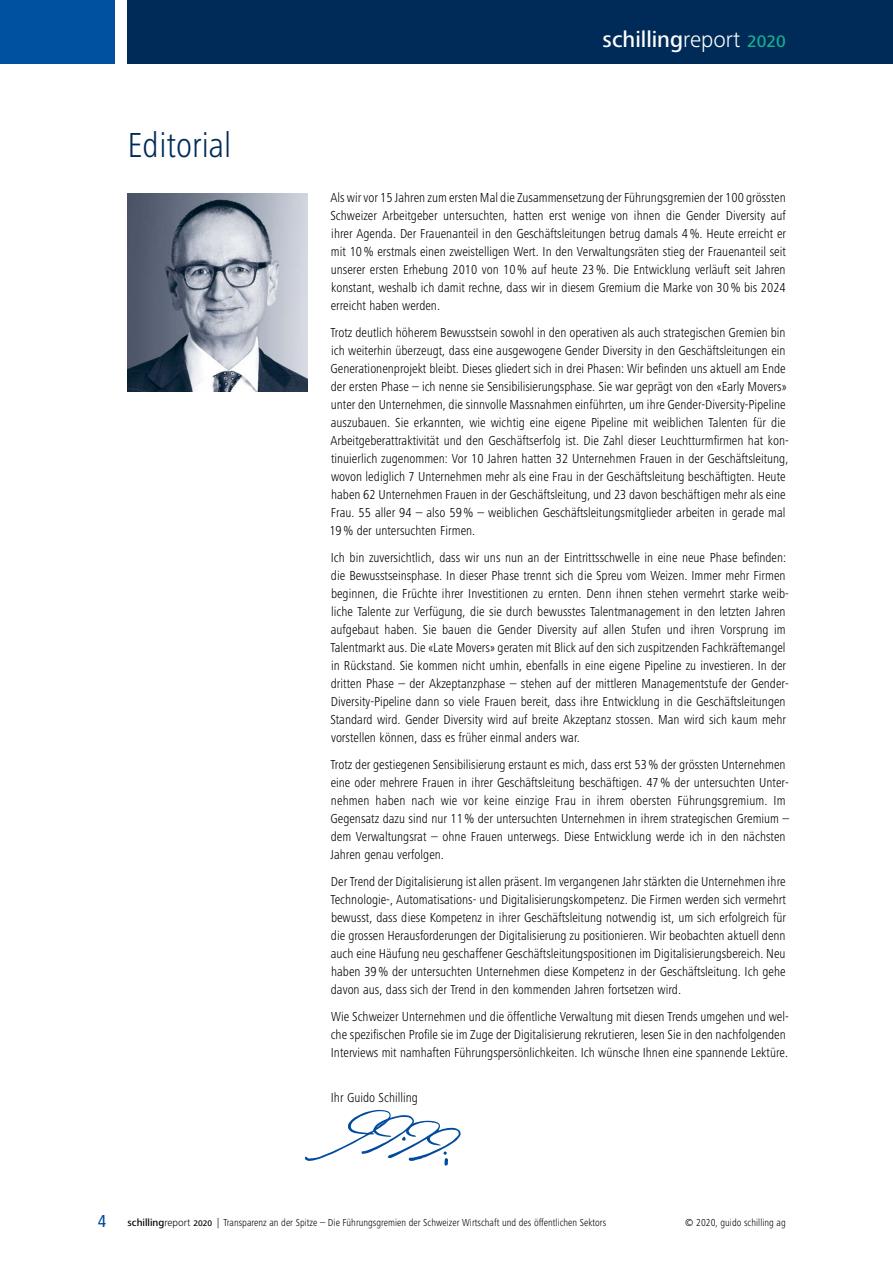
<style>
.page{position:relative;width:893px;height:1263px;background:#fff}
.page>*{position:absolute;margin:0;border:0;box-sizing:border-box;transform-origin:0 0}
.t1{font:300 condensed 36px "Frutiger Next Pro";color:#002b58}
.t2{font:500 22.95px "Frutiger Next Pro";color:#fff}
.t3{font:300 condensed 13.5px/18px "Frutiger Next Pro";color:#000}
.t4{font:300 condensed 10.5px "Frutiger Next Pro";color:#000}
.s1{font-weight:300}
.s2{font-size:17.25px;color:#17ae8e}
.s3{font-weight:500;font-size:18px;color:#004b9c}
.s4{font-weight:500;font-stretch:normal}
.s5{font-stretch:normal}
.s6{font-weight:500;font-stretch:normal;font-size:8.4px}
</style>
<div class="page">
<div style="left:0;top:0;width:115px;height:64px;background:#0052a0"></div>
<div style="left:128px;top:0;width:765px;height:64px;background:#002b58"></div>
<img style="left:128px;top:193px;width:180px;height:198px">
<svg style="left:305px;top:1110px;width:156px;height:55px"></svg>
<h1 class="t1" style="left:127px;top:124px;width:106px">Editorial</h1>
<h2 class="t2" style="left:602px;top:27px;width:185px">schilling<span class="s1">report</span> <span class="s2">2020</span></h2>
<p class="t3" style="left:330px;top:189px;width:457px;text-align:justify">Als wir vor 15 Jahren zum ersten Mal die Zusammensetzung der Führungsgremien der 100 grössten Schweizer Arbeitgeber untersuchten, hatten erst wenige von ihnen die Gender Diversity auf ihrer Agenda. Der Frauenanteil in den Geschäftsleitungen betrug damals 4%. Heute erreicht er mit 10% erstmals einen zweistelligen Wert. In den Verwaltungsräten stieg der Frauenanteil seit unserer ersten Erhebung 2010 von 10% auf heute 23%. Die Entwicklung verläuft seit Jahren konstant, weshalb ich damit rechne, dass wir in diesem Gremium die Marke von 30% bis 2024 erreicht haben werden.</p>
<p class="t3" style="left:329px;top:324px;width:461px">Trotz deutlich höherem Bewusstsein sowohl in den operativen als auch strategischen Gremien bin ich weiterhin überzeugt, dass eine ausgewogene Gender Diversity in den Geschäftsleitungen ein Generationenprojekt bleibt. Dieses gliedert sich in drei Phasen: Wir befinden uns aktuell am Ende der ersten Phase – ich nenne sie Sensibilisierungsphase. Sie war geprägt von den «Early Movers» unter den Unternehmen, die sinnvolle Massnahmen einführten, um ihre Gender-Diversity-Pipeline auszubauen. Sie erkannten, wie wichtig eine eigene Pipeline mit weiblichen Talenten für die Arbeitgeberattraktivität und den Geschäftserfolg ist. Die Zahl dieser Leuchtturmfirmen hat kon&shy;tinuierlich zugenommen: Vor 10 Jahren hatten 32 Unternehmen Frauen in der Geschäftsleitung, wovon lediglich 7 Unternehmen mehr als eine Frau in der Geschäftsleitung beschäftigten. Heute haben 62 Unternehmen Frauen in der Geschäftsleitung, und 23 davon beschäftigen mehr als eine Frau. 55 aller 94 – also 59% – weiblichen Geschäftsleitungsmitglieder arbeiten in gerade mal 19% der untersuchten Firmen.</p>
<p class="t3" style="left:330px;top:548px;width:460px">Ich bin zuversichtlich, dass wir uns nun an der Eintrittsschwelle in eine neue Phase befinden: die Bewusstseinsphase. In dieser Phase trennt sich die Spreu vom Weizen. Immer mehr Firmen beginnen, die Früchte ihrer Investitionen zu ernten. Denn ihnen stehen vermehrt starke weib&shy;liche Talente zur Verfügung, die sie durch bewusstes Talentmanagement in den letzten Jahren aufgebaut haben. Sie bauen die Gender Diversity auf allen Stufen und ihren Vorsprung im Talentmarkt aus. Die «Late Movers» geraten mit Blick auf den sich zuspitzenden Fachkräftemangel in Rückstand. Sie kommen nicht umhin, ebenfalls in eine eigene Pipeline zu investieren. In der dritten Phase – der Akzeptanzphase – stehen auf der mittleren Managementstufe der Gender-Diversity-Pipeline dann so viele Frauen bereit, dass ihre Entwicklung in die Geschäftsleitungen Standard wird. Gender Diversity wird auf breite Akzeptanz stossen. Man wird sich kaum mehr vorstellen können, dass es früher einmal anders war.</p>
<p class="t3" style="left:330px;top:755px;width:460px">Trotz der gestiegenen Sensibilisierung erstaunt es mich, dass erst 53% der grössten Unternehmen eine oder mehrere Frauen in ihrer Geschäftsleitung beschäftigen. 47% der untersuchten Unter&shy;nehmen haben nach wie vor keine einzige Frau in ihrem obersten Führungsgremium. Im Gegensatz dazu sind nur 11% der untersuchten Unternehmen in ihrem strategischen Gremium – dem Verwaltungsrat – ohne Frauen unterwegs. Diese Entwicklung werde ich in den nächsten Jahren genau verfolgen.</p>
<p class="t3" style="left:330px;top:872px;width:457px;text-align:justify">Der Trend der Digitalisierung ist allen präsent. Im vergangenen Jahr stärkten die Unternehmen ihre Technologie-, Automatisations- und Digitalisierungskompetenz. Die Firmen werden sich vermehrt bewusst, dass diese Kompetenz in ihrer Geschäftsleitung notwendig ist, um sich erfolgreich für die grossen Herausforderungen der Digitalisierung zu positionieren. Wir beobachten aktuell denn auch eine Häufung neu geschaffener Geschäftsleitungspositionen im Digitalisierungsbereich. Neu haben 39% der untersuchten Unternehmen diese Kompetenz in der Geschäftsleitung. Ich gehe davon aus, dass sich der Trend in den kommenden Jahren fortsetzen wird.</p>
<p class="t3" style="left:331px;top:1007px;width:460px">Wie Schweizer Unternehmen und die öffentliche Verwaltung mit diesen Trends umgehen und wel&shy;che spezifischen Profile sie im Zuge der Digitalisierung rekrutieren, lesen Sie in den nachfolgenden<br>Interviews mit namhaften Führungspersönlichkeiten. Ich wünsche Ihnen eine spannende Lektüre.</p>
<p class="t3" style="left:331px;top:1088px;width:89px">Ihr Guido Schilling</p>
<p class="t4" style="left:98px;top:1216px;width:510px"><span class="s3">4</span> <span class="s4">schilling</span><span class="s5">report</span> <span class="s6">2020</span> | Transparenz an der Spitze – Die Führungsgremien der Schweizer Wirtschaft und des öffentlichen Sektors</p>
<p class="t4" style="left:685px;top:1216px;width:102px">© 2020, guido schilling ag</p>
</div>
